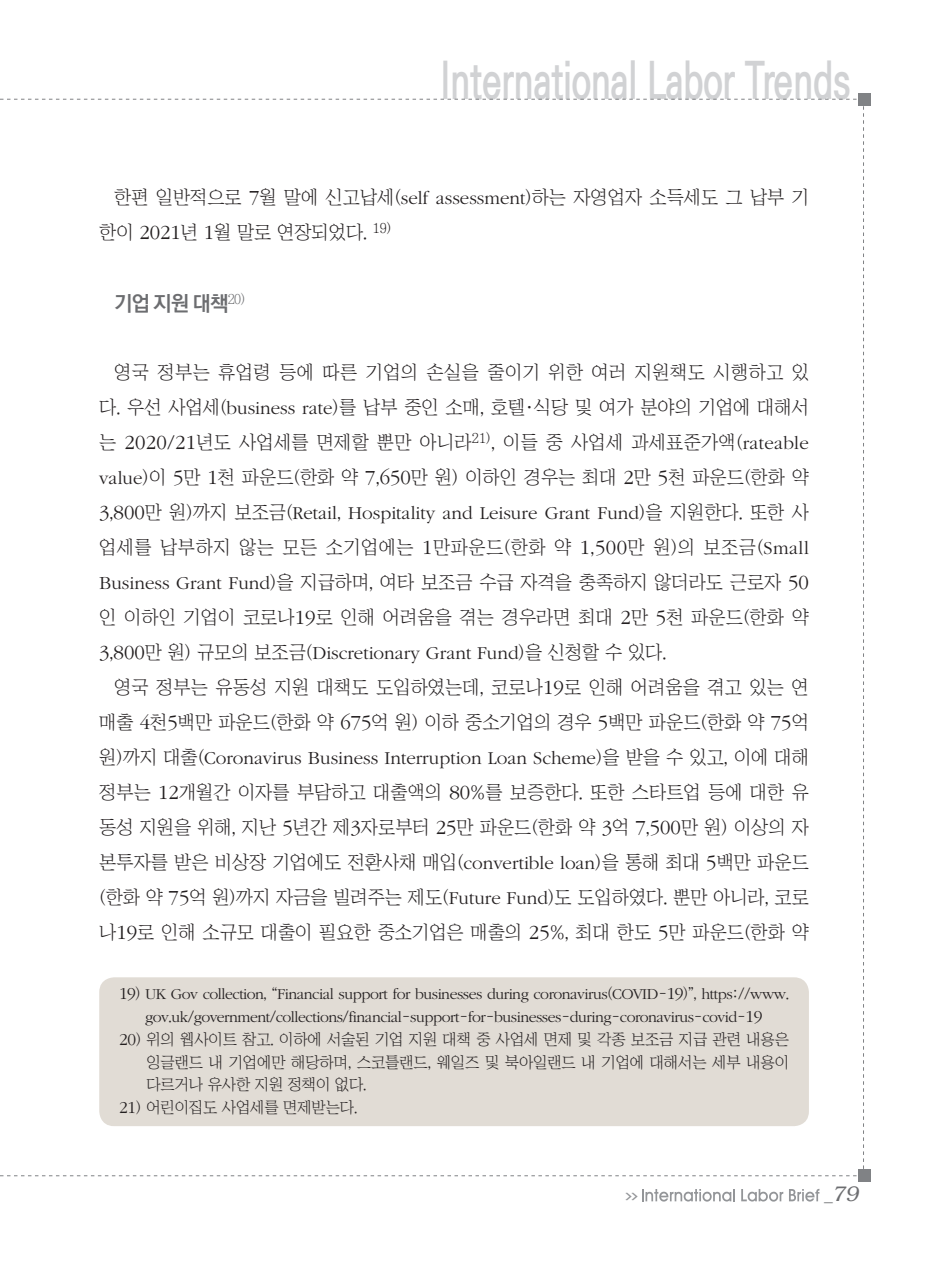
<style>
.page{position:relative;width:933px;height:1275px;background:#fff}
.page>*{position:absolute;margin:0;border:0;box-sizing:border-box;transform-origin:0 0}
.t1{font:700 50.4px "Ko Pub Dotum";color:#d1d2d4;scale:.7 1}
.중제목{font:700 21px "Ko Pub Dotum";color:#6c6d70}
.t2{font:italic 300 21px "Bookman";color:#6c6d70}
.본문{font:18.9px/35px "Chosunilbo NM";color:#231f20;text-align:justify}
.각주{font:300 15.75px/22.8px "ITC Garamond Std";letter-spacing:-.03em;color:#231f20;text-align:center}
.각주-2{font:15.75px/22.8px "Chosunilbo NM";letter-spacing:-.01em;color:#231f20;text-align:justify}
.t3{font:700 7.88px "Ko Pub Dotum";color:#939598;scale:2 1}
.s1{font-family:"ITC Garamond Std";font-weight:300;font-size:20.82px}
.s2{font-family:"ITC Garamond Std";font-weight:300}
.s3{font-size:17.32px}
.s4{font-family:"Chosunilbo NM";font-weight:400}
.s5{font-family:"ITC Garamond Std";font-weight:300;font-size:17.32px}
.s6{font-family:"Helvetica";font-weight:400;font-style:normal;font-size:17.5px}
</style>
<div class="page">
<div style="left:858px;top:93px;width:12px;height:12px;background:#808285"></div>
<div style="left:858px;top:1170px;width:12px;height:12px;background:#808285"></div>
<svg style="left:642px;top:1189px;width:93px;height:13px"></svg>
<svg style="left:741px;top:1189px;width:42px;height:13px"></svg>
<svg style="left:789px;top:1189px;width:30px;height:12px"></svg>
<div style="left:99px;top:977px;width:710px;height:149px;background:#e1dcd5;border-radius:15px"></div>
<h1 class="t1" style="left:440px;top:56px;width:588px">International Labor Trends</h1>
<p class="본문" style="left:99px;top:179px;width:711px;text-indent:15px">한편 일반적으로 <span class="s1">7</span>월 말에 신고납세(<span class="s2">self assessment</span>)하는 자영업자 소득세도 그 납부 기 한이 <span class="s1">2021</span>년 <span class="s1">1</span>월 말로 연장되었다. <sup>19)</sup></p>
<p class="중제목" style="left:114px;top:293px;width:133px">기업 지원 대책<sup>20)</sup></p>
<p class="본문" style="left:99px;top:354px;width:711px;text-indent:15px">영국 정부는 휴업령 등에 따른 기업의 손실을 줄이기 위한 여러 지원책도 시행하고 있 다. 우선 사업세(<span class="s2">business rate</span>)를 납부 중인 소매, 호텔·식당 및 여가 분야의 기업에 대해서 는 <span class="s1">2020</span>/<span class="s1">21</span>년도 사업세를 면제할 뿐만 아니라<sup>21)</sup>, 이들 중 사업세 과세표준가액(<span class="s2">rateable value</span>)이 <span class="s1">5</span>만 <span class="s1">1</span>천 파운드(한화 약 <span class="s1">7</span>,<span class="s1">650</span>만 원) 이하인 경우는 최대 <span class="s1">2</span>만 <span class="s1">5</span>천 파운드(한화 약 <span class="s1">3</span>,<span class="s1">800</span>만 원)까지 보조금(<span class="s2">Retail</span>, <span class="s2">Hospitality and Leisure Grant Fund</span>)을 지원한다. 또한 사 업세를 납부하지 않는 모든 소기업에는 <span class="s1">1</span>만파운드(한화 약 <span class="s1">1</span>,<span class="s1">500</span>만 원)의 보조금(<span class="s2">Small Business Grant Fund</span>)을 지급하며, 여타 보조금 수급 자격을 충족하지 않더라도 근로자 <span class="s1">50 </span>인 이하인 기업이 코로나<span class="s1">19</span>로 인해 어려움을 겪는 경우라면 최대 <span class="s1">2</span>만 <span class="s1">5</span>천 파운드(한화 약 <span class="s1">3</span>,<span class="s1">800</span>만 원) 규모의 보조금(<span class="s2">Discretionary Grant Fund</span>)을 신청할 수 있다.</p>
<p class="본문" style="left:99px;top:669px;width:711px;text-indent:15px">영국 정부는 유동성 지원 대책도 도입하였는데, 코로나<span class="s1">19</span>로 인해 어려움을 겪고 있는 연 매출 <span class="s1">4</span>천<span class="s1">5</span>백만 파운드(한화 약 <span class="s1">675</span>억 원) 이하 중소기업의 경우 <span class="s1">5</span>백만 파운드(한화 약 <span class="s1">75</span>억 원)까지 대출(<span class="s2">Coronavirus Business Interruption Loan Scheme</span>)을 받을 수 있고, 이에 대해 정부는 <span class="s1">12</span>개월간 이자를 부담하고 대출액의 <span class="s1">80</span>%를 보증한다. 또한 스타트업 등에 대한 유 동성 지원을 위해, 지난 <span class="s1">5</span>년간 제<span class="s1">3</span>자로부터 <span class="s1">25</span>만 파운드(한화 약 <span class="s1">3</span>억 <span class="s1">7</span>,<span class="s1">500</span>만 원) 이상의 자 본투자를 받은 비상장 기업에도 전환사채 매입(<span class="s2">convertible loan</span>)을 통해 최대 <span class="s1">5</span>백만 파운드 (한화 약 <span class="s1">75</span>억 원)까지 자금을 빌려주는 제도(<span class="s2">Future Fund</span>)도 도입하였다. 뿐만 아니라, 코로 나<span class="s1">19</span>로 인해 소규모 대출이 필요한 중소기업은 매출의 <span class="s1">25</span>%, 최대 한도 <span class="s1">5</span>만 파운드(한화 약</p>
<p class="각주" style="left:119px;top:983px;width:671px"><span class="s3">19</span><span class="s4">)</span> UK Gov collection<span class="s4">, “</span>Financial support for businesses during coronavirus<span class="s4">(</span>COVID<span class="s4">-</span><span class="s3">19</span><span class="s4">)”,</span> https<span class="s4">://</span>www<span class="s4">. </span>gov<span class="s4">.</span>uk<span class="s4">/</span>government<span class="s4">/</span>collections<span class="s4">/</span>financial<span class="s4">-</span>support<span class="s4">-</span>for<span class="s4">-</span>businesses<span class="s4">-</span>during<span class="s4">-</span>coronavirus<span class="s4">-</span>covid<span class="s4">-</span><span class="s3">19</span></p>
<p class="각주-2" style="left:146px;top:1028px;width:644px;text-indent:-27px"><span class="s5">20</span>) 위의 웹사이트 참고. 이하에 서술된 기업 지원 대책 중 사업세 면제 및 각종 보조금 지급 관련 내용은 잉글랜드 내 기업에만 해당하며, 스코틀랜드, 웨일즈 및 북아일랜드 내 기업에 대해서는 세부 내용이 다르거나 유사한 지원 정책이 없다.</p>
<p class="각주-2" style="left:119px;top:1096px;width:240px"><span class="s5">21</span>) 어린이집도 사업세를 면제받는다.</p>
<p class="t3" style="left:625px;top:1192px;width:8px">&gt;&gt;</p>
<p class="t2" style="left:824px;top:1182px;width:36px"><span class="s6">_</span>79</p>
</div>
